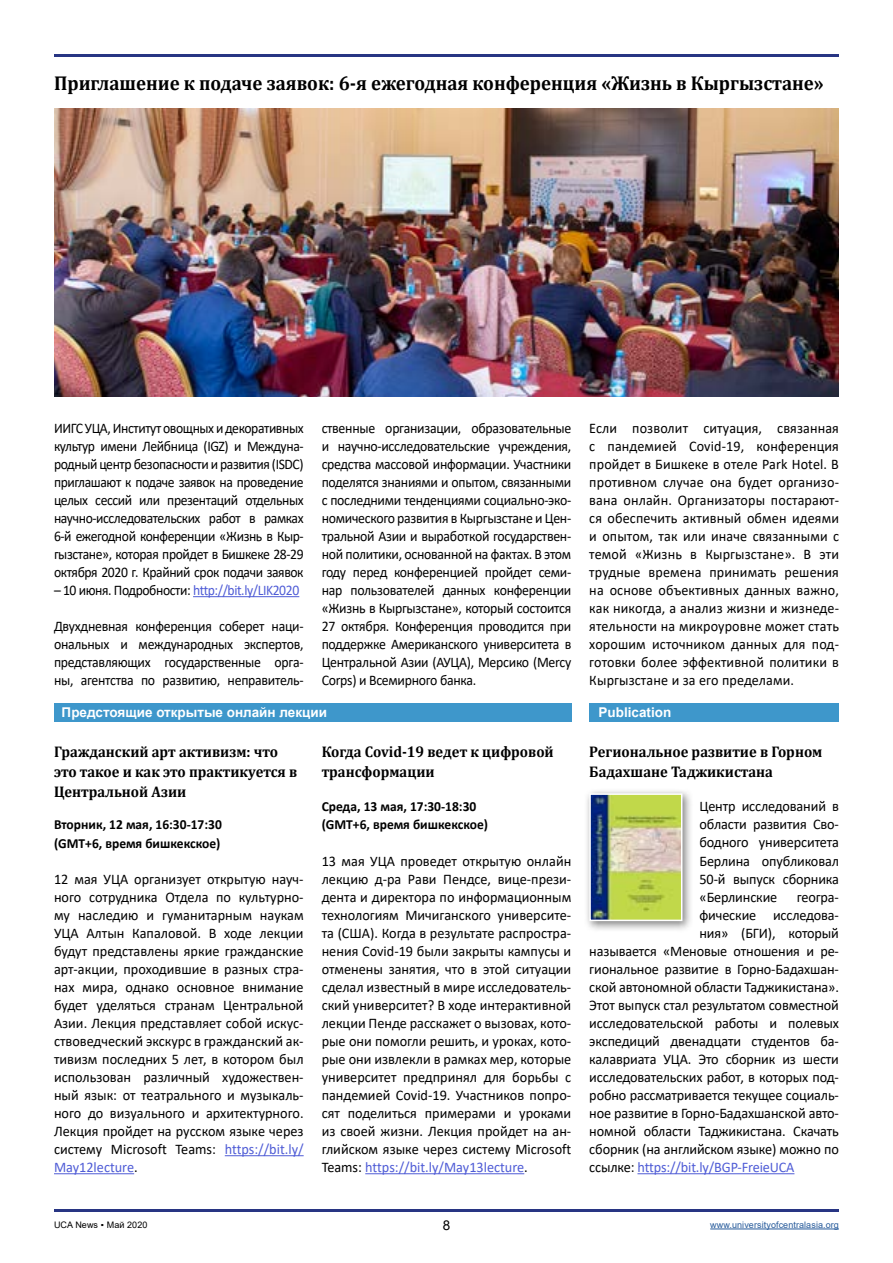
<style>
.page{position:relative;width:893px;height:1263px;background:#fff}
.page>*{position:absolute;margin:0;border:0;box-sizing:border-box;transform-origin:0 0}
.t1{font:700 20.1px "Cambria";color:#000;scale:.94 1}
.t2{font:700 15.45px/19.8px "Cambria";color:#000;scale:.94 1}
.t3{font:14.7px/18px "Calibri";letter-spacing:-.01em;color:#000;text-align:justify}
.t4{font:14.7px/18px "Calibri";letter-spacing:-.01em;color:#000;text-align:justify;scale:.94 1}
.t5{font:14.7px/18px "Calibri";letter-spacing:-.01em;color:#000;text-align:justify;scale:.96 1}
.t6{font:14.7px/18px "Calibri";letter-spacing:-.01em;color:#000;text-align:justify;scale:.93 1}
.t7{font:14.7px "Calibri";letter-spacing:-.03em;color:#4f5cd6;scale:.93 1}
.t8{font:14.7px "Calibri";letter-spacing:-.01em;color:#4f5cd6}
.t9{font:700 13.95px/18px "Calibri";color:#000}
.t10{font:700 13.5px "Arial";color:#fff}
.t11{font:13.5px "Arial";color:#000}
.t12{font:9px "Arial";letter-spacing:.01em;color:#275b9b}
.t13{font:9px "Arial";letter-spacing:.01em;color:#000}
.s1{color:#000}
.s2{color:#4f5cd6}
</style>
<div class="page">
<hr style="left:54px;top:1209px;width:785px;height:2px;background:#283583">
<hr style="left:54px;top:54px;width:785px;height:3px;background:#283583">
<hr style="left:193px;top:596px;width:106px;height:1px;background:#4f5cd6">
<div style="left:54px;top:703px;width:517px;height:18px;background:#3e97cb"></div>
<img style="left:54px;top:108px;width:785px;height:289px">
<hr style="left:365px;top:1173px;width:159px;height:1px;background:#4f5cd6">
<hr style="left:637px;top:1173px;width:157px;height:1px;background:#4f5cd6">
<div style="left:585px;top:789px;width:109px;height:144px;background:#000;opacity:.5"></div>
<img style="left:592px;top:796px;width:87px;height:122px">
<div style="left:589px;top:793px;width:93px;height:128px;border:2px solid #fff"></div>
<hr style="left:225px;top:1155px;width:79px;height:1px;background:#4f5cd6">
<hr style="left:54px;top:1173px;width:80px;height:1px;background:#4f5cd6">
<div style="left:589px;top:703px;width:250px;height:18px;background:#3e97cb"></div>
<hr style="left:710px;top:1228px;width:129px;height:1px;background:#275b9b">
<h1 class="t1" style="left:54px;top:69px;width:820px">Приглашение к подаче заявок: 6-я ежегодная конференция «Жизнь в Кыргызстане»</h1>
<p class="t6" style="left:54px;top:418px;width:270px">ИИГС УЦА, Институт овощных и декоративных культур имени Лейбница (IGZ) и Междуна&shy;родный центр безопасности и развития (ISDC) приглашают к подаче заявок на проведение целых сессий или презентаций отдельных научно-исследовательских работ в рамках 6-й ежегодной конференции «Жизнь в Кыр&shy;гызстане», которая пройдет в Бишкеке 28-29 октября 2020 г. Крайний срок подачи заявок</p>
<p class="t7" style="left:54px;top:580px;width:265px"><span class="s1">– 10 июня. Подробности:</span> http://bit.ly/LIK2020</p>
<p class="t4" style="left:54px;top:617px;width:267px">Двухдневная конференция соберет наци&shy;ональных и международных экспертов, представляющих государственные орга&shy;ны, агентства по развитию, неправитель-</p>
<p class="t4" style="left:322px;top:418px;width:267px">ственные организации, образовательные и научно-исследовательские учреждения, средства массовой информации. Участники поделятся знаниями и опытом, связанными с последними тенденциями социально-эко&shy;номического развития в Кыргызстане и Цен&shy;тральной Азии и выработкой государствен&shy;ной политики, основанной на фактах. В этом году перед конференцией пройдет семи&shy;нар пользователей данных конференции «Жизнь в Кыргызстане», который состоится 27 октября. Конференция проводится при поддержке Американского университета в Центральной Азии (АУЦА), Мерсико (Mercy Corps) и Всемирного банка.</p>
<p class="t5" style="left:589px;top:418px;width:262px">Если позволит ситуация, связанная с пандемией Covid-19, конференция пройдет в Бишкеке в отеле Park Hotel. В противном случае она будет организо&shy;вана онлайн. Организаторы постарают&shy;ся обеспечить активный обмен идеями и опытом, так или иначе связанными с темой «Жизнь в Кыргызстане». В эти трудные времена принимать решения на основе объективных данных важно, как никогда, а анализ жизни и жизнеде&shy;ятельности на микроуровне может стать хорошим источником данных для под&shy;готовки более эффективной политики в Кыргызстане и за его пределами.</p>
<p class="t10" style="left:62px;top:703px;width:267px">Предстоящие открытые онлайн лекции</p>
<p class="t2" style="left:322px;top:742px;width:248px">Когда Covid-19 ведет к цифровой трансформации</p>
<p class="t9" style="left:322px;top:798px;width:168px">Среда, 13 мая, 17:30-18:30 (GMT+6, время бишкекское)</p>
<p class="t3" style="left:322px;top:851px;width:251px">13 мая УЦА проведет открытую онлайн лекцию д-ра Рави Пендсе, вице-прези&shy;дента и директора по информационным технологиям Мичиганского университе&shy;та (США). Когда в результате распростра&shy;нения Covid-19 были закрыты кампусы и отменены занятия, что в этой ситуации сделал известный в мире исследователь&shy;ский университет? В ходе интерактивной лекции Пенде расскажет о вызовах, кото&shy;рые они помогли решить, и уроках, кото&shy;рые они извлекли в рамках мер, которые университет предпринял для борьбы с пандемией Covid-19. Участников попро&shy;сят поделиться примерами и уроками из своей жизни. Лекция пройдет на ан&shy;глийском языке через систему Microsoft Teams: <span class="s2">https://bit.ly/May13lecture</span>.</p>
<p class="t2" style="left:54px;top:742px;width:260px">Гражданский арт активизм: что это такое и как это практикуется в<br>Центральной Азии</p>
<p class="t9" style="left:54px;top:816px;width:169px">Вторник, 12 мая, 16:30-17:30 (GMT+6, время бишкекское)</p>
<p class="t3" style="left:54px;top:869px;width:251px">12 мая УЦА организует открытую науч&shy;ного сотрудника Отдела по культурно&shy;му наследию и гуманитарным наукам УЦА Алтын Капаловой. В ходе лекции будут представлены яркие гражданские арт-акции, проходившие в разных стра&shy;нах мира, однако основное внимание будет уделяться странам Центральной Азии. Лекция представляет собой искус&shy;ствоведческий экскурс в гражданский ак&shy;тивизм последних 5 лет, в котором был использован различный художествен&shy;ный язык: от театрального и музыкаль&shy;ного до визуального и архитектурного.<br>Лекция пройдет на русском языке через систему Microsoft Teams: <span class="s2">https://bit.ly/ May12lecture</span>.</p>
<p class="t10" style="left:598px;top:703px;width:74px">Publication</p>
<p class="t2" style="left:589px;top:742px;width:250px">Региональное развитие в Горном<br>Бадахшане Таджикистана</p>
<p class="t3" style="left:699px;top:797px;width:141px">Центр исследований в области развития Сво&shy;бодного университета Берлина опубликовал 50-й выпуск сборника «Берлинские</p>
<p class="t3" style="left:797px;top:887px;width:44px">геогра-</p>
<p class="t3" style="left:699px;top:905px;width:141px">фические исследова-</p>
<p class="t3" style="left:699px;top:923px;width:141px">ния» (БГИ), который</p>
<p class="t3" style="left:589px;top:941px;width:251px">называется «Меновые отношения и ре-</p>
<p class="t3" style="left:589px;top:959px;width:251px">гиональное развитие в Горно-Бадахшан-</p>
<p class="t3" style="left:589px;top:977px;width:251px">ской автономной области Таджикистана».</p>
<p class="t3" style="left:589px;top:995px;width:251px">Этот выпуск стал результатом совместной</p>
<p class="t3" style="left:589px;top:1013px;width:251px">исследовательской работы и полевых</p>
<p class="t3" style="left:589px;top:1032px;width:251px">экспедиций двенадцати студентов ба-</p>
<p class="t3" style="left:589px;top:1050px;width:251px">калавриата УЦА. Это сборник из шести</p>
<p class="t3" style="left:589px;top:1068px;width:251px">исследовательских работ, в которых под-</p>
<p class="t3" style="left:589px;top:1086px;width:251px">робно рассматривается текущее социаль-</p>
<p class="t3" style="left:589px;top:1104px;width:251px">ное развитие в Горно-Бадахшанской авто-</p>
<p class="t3" style="left:589px;top:1122px;width:251px">номной области Таджикистана. Скачать</p>
<p class="t3" style="left:589px;top:1140px;width:251px">сборник (на английском языке) можно по</p>
<p class="t8" style="left:589px;top:1157px;width:207px"><span class="s1">ссылке:</span> https://bit.ly/BGP-FreieUCA</p>
<p class="t13" style="left:54px;top:1218px;width:95px">UCA News ▪ Май 2020</p>
<p class="t11" style="left:443px;top:1215px;width:9px">8</p>
<p class="t12" style="left:710px;top:1218px;width:130px">www.universityofcentralasia.org</p>
</div>
